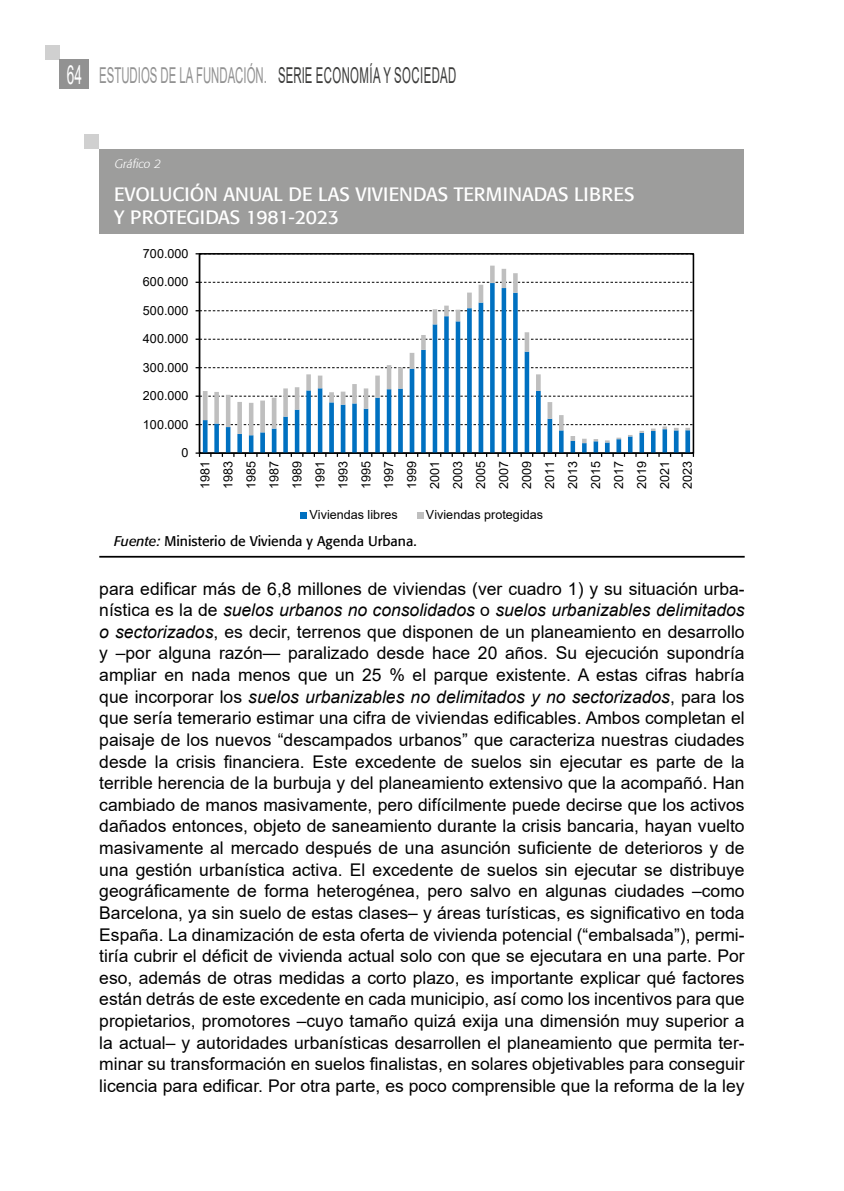
<style>
.page{position:relative;width:844px;height:1191px;background:#fff}
.page>*{position:absolute;margin:0;border:0;box-sizing:border-box;transform-origin:0 0}
.t1{font:21.88px "Arial";color:#929292;scale:.52 1}
.t2{font:19.25px/23.1px "Formata";color:#fff}
.t3{font:17.5px/21.7px "Arial";color:#000;text-align:justify}
.t4{font:14px "Formata";color:#000}
.t5{font:12.6px/22.9px "Arial";color:#000;text-align:justify}
.t6{font:italic 300 12.25px "Formata";color:#fff}
.s1{font-size:26.25px;color:#fff}
.s2{color:#3c3c3b}
.s3{font-style:italic}
</style>
<div class="page">
<div style="left:45px;top:45px;width:15px;height:15px;background:#d0d0d0"></div>
<div style="left:60px;top:60px;width:29px;height:29px;background:#929292"></div>
<hr style="left:99px;top:556px;width:645px;height:1px;background:#000">
<div style="left:84px;top:134px;width:15px;height:15px;background:#d0d0d0"></div>
<div style="left:99px;top:149px;width:644px;height:84px;background:#9d9d9c"></div>
<hr style="left:203px;top:420px;width:4px;height:33px;background:#0070c0">
<div style="left:214px;top:423px;width:5px;height:30px;background:#0070c0"></div>
<hr style="left:226px;top:427px;width:4px;height:26px;background:#0070c0">
<div style="left:237px;top:434px;width:5px;height:19px;background:#0070c0"></div>
<hr style="left:249px;top:435px;width:4px;height:18px;background:#0070c0">
<div style="left:260px;top:432px;width:5px;height:21px;background:#0070c0"></div>
<hr style="left:272px;top:428px;width:4px;height:25px;background:#0070c0">
<div style="left:283px;top:416px;width:5px;height:37px;background:#0070c0"></div>
<hr style="left:295px;top:410px;width:4px;height:43px;background:#0070c0">
<div style="left:306px;top:390px;width:5px;height:63px;background:#0070c0"></div>
<hr style="left:318px;top:388px;width:4px;height:65px;background:#0070c0">
<div style="left:329px;top:402px;width:5px;height:51px;background:#0070c0"></div>
<div style="left:340px;top:405px;width:5px;height:48px;background:#0070c0"></div>
<svg style="left:352px;top:403px;width:4px;height:49px"></svg>
<div style="left:363px;top:409px;width:5px;height:44px;background:#0070c0"></div>
<div style="left:375px;top:398px;width:5px;height:55px;background:#0070c0"></div>
<div style="left:386px;top:389px;width:5px;height:64px;background:#0070c0"></div>
<div style="left:398px;top:388px;width:5px;height:65px;background:#0070c0"></div>
<div style="left:409px;top:369px;width:5px;height:84px;background:#0070c0"></div>
<svg style="left:421px;top:350px;width:4px;height:102px"></svg>
<div style="left:432px;top:324px;width:5px;height:129px;background:#0070c0"></div>
<svg style="left:444px;top:316px;width:4px;height:136px"></svg>
<div style="left:455px;top:321px;width:5px;height:132px;background:#0070c0"></div>
<svg style="left:467px;top:308px;width:4px;height:144px"></svg>
<div style="left:478px;top:302px;width:5px;height:151px;background:#0070c0"></div>
<svg style="left:490px;top:283px;width:4px;height:169px"></svg>
<div style="left:501px;top:288px;width:5px;height:165px;background:#0070c0"></div>
<svg style="left:513px;top:293px;width:4px;height:159px"></svg>
<div style="left:524px;top:352px;width:5px;height:101px;background:#0070c0"></div>
<hr style="left:536px;top:391px;width:4px;height:62px;background:#0070c0">
<div style="left:547px;top:419px;width:5px;height:34px;background:#0070c0"></div>
<hr style="left:559px;top:430px;width:4px;height:23px;background:#0070c0">
<div style="left:570px;top:441px;width:5px;height:12px;background:#0070c0"></div>
<svg style="left:582px;top:443px;width:4px;height:9px"></svg>
<div style="left:593px;top:441px;width:5px;height:12px;background:#0070c0"></div>
<div style="left:604px;top:442px;width:5px;height:11px;background:#0070c0"></div>
<div style="left:616px;top:439px;width:5px;height:14px;background:#0070c0"></div>
<div style="left:627px;top:436px;width:5px;height:17px;background:#0070c0"></div>
<div style="left:639px;top:433px;width:5px;height:20px;background:#0070c0"></div>
<div style="left:650px;top:431px;width:5px;height:22px;background:#0070c0"></div>
<div style="left:662px;top:429px;width:5px;height:24px;background:#0070c0"></div>
<div style="left:673px;top:430px;width:5px;height:23px;background:#0070c0"></div>
<div style="left:685px;top:430px;width:5px;height:23px;background:#0070c0"></div>
<hr style="left:203px;top:391px;width:4px;height:29px;background:#bfbfbf">
<div style="left:214px;top:392px;width:5px;height:31px;background:#bfbfbf"></div>
<hr style="left:226px;top:395px;width:4px;height:32px;background:#bfbfbf">
<div style="left:237px;top:402px;width:5px;height:32px;background:#bfbfbf"></div>
<hr style="left:249px;top:403px;width:4px;height:32px;background:#bfbfbf">
<div style="left:260px;top:400px;width:5px;height:32px;background:#bfbfbf"></div>
<hr style="left:272px;top:398px;width:4px;height:30px;background:#bfbfbf">
<div style="left:283px;top:388px;width:5px;height:28px;background:#bfbfbf"></div>
<hr style="left:295px;top:387px;width:4px;height:23px;background:#bfbfbf">
<div style="left:306px;top:374px;width:5px;height:16px;background:#bfbfbf"></div>
<hr style="left:318px;top:375px;width:4px;height:13px;background:#bfbfbf">
<div style="left:329px;top:392px;width:5px;height:10px;background:#bfbfbf"></div>
<div style="left:340px;top:391px;width:5px;height:14px;background:#bfbfbf"></div>
<svg style="left:352px;top:384px;width:4px;height:19px"></svg>
<div style="left:363px;top:388px;width:5px;height:21px;background:#bfbfbf"></div>
<div style="left:375px;top:375px;width:5px;height:23px;background:#bfbfbf"></div>
<div style="left:386px;top:365px;width:5px;height:24px;background:#bfbfbf"></div>
<div style="left:398px;top:367px;width:5px;height:21px;background:#bfbfbf"></div>
<div style="left:409px;top:353px;width:5px;height:16px;background:#bfbfbf"></div>
<hr style="left:421px;top:335px;width:4px;height:15px;background:#bfbfbf">
<div style="left:432px;top:309px;width:5px;height:15px;background:#bfbfbf"></div>
<svg style="left:444px;top:306px;width:4px;height:10px"></svg>
<div style="left:455px;top:310px;width:5px;height:11px;background:#bfbfbf"></div>
<hr style="left:467px;top:292px;width:4px;height:16px;background:#bfbfbf">
<div style="left:478px;top:285px;width:5px;height:17px;background:#bfbfbf"></div>
<hr style="left:490px;top:266px;width:4px;height:17px;background:#bfbfbf">
<div style="left:501px;top:269px;width:5px;height:19px;background:#bfbfbf"></div>
<hr style="left:513px;top:273px;width:4px;height:20px;background:#bfbfbf">
<div style="left:524px;top:332px;width:5px;height:20px;background:#bfbfbf"></div>
<hr style="left:536px;top:374px;width:4px;height:17px;background:#bfbfbf">
<div style="left:547px;top:402px;width:5px;height:17px;background:#bfbfbf"></div>
<hr style="left:559px;top:415px;width:4px;height:15px;background:#bfbfbf">
<hr style="left:199px;top:254px;width:1px;height:199px;background:#000">
<svg style="left:195px;top:424px;width:498px;height:19px"></svg>
<svg style="left:195px;top:395px;width:498px;height:2px"></svg>
<svg style="left:195px;top:367px;width:498px;height:1px"></svg>
<svg style="left:195px;top:338px;width:498px;height:2px"></svg>
<svg style="left:195px;top:310px;width:498px;height:1px"></svg>
<svg style="left:195px;top:282px;width:498px;height:1px"></svg>
<svg style="left:195px;top:253px;width:498px;height:1px"></svg>
<hr style="left:199px;top:452px;width:494px;height:2px;background:#000">
<svg style="left:195px;top:452px;width:5px;height:5px"></svg>
<div style="left:300px;top:512px;width:7px;height:6px;background:#0070c0"></div>
<svg style="left:417px;top:512px;width:6px;height:6px"></svg>
<p class="t1" style="left:67px;top:60px;width:750px"><span class="s1">64</span> ESTUDIOS DE LA FUNDACIÓN. <span class="s2">SERIE ECONOMÍA Y SOCIEDAD</span></p>
<p class="t6" style="left:114px;top:156px;width:51px">Gráfico 2</p>
<p class="t2" style="left:114px;top:182px;width:521px">EVOLUCIÓN ANUAL DE LAS VIVIENDAS TERMINADAS LIBRES<br>Y PROTEGIDAS 1981-2023</p>
<p class="t5" style="left:143px;top:242px;width:47px">700.000</p>
<p class="t5" style="left:143px;top:270px;width:47px">600.000</p>
<p class="t5" style="left:143px;top:299px;width:47px">500.000</p>
<p class="t5" style="left:143px;top:327px;width:47px">400.000</p>
<p class="t5" style="left:143px;top:356px;width:47px">300.000</p>
<p class="t5" style="left:143px;top:384px;width:47px">200.000</p>
<p class="t5" style="left:143px;top:412px;width:47px">100.000</p>
<p class="t5" style="left:181px;top:441px;width:8px">0</p>
<p class="t5" style="left:193px;top:489px;width:30px;rotate:-90deg">1981<br>1983<br>1985<br>1987<br>1989<br>1991<br>1993<br>1995<br>1997<br>1999<br>2001<br>2003<br>2005<br>2007<br>2009<br>2011<br>2013<br>2015<br>2017<br>2019<br>2021<br>2023</p>
<p class="t5" style="left:309px;top:503px;width:90px">Viviendas libres</p>
<p class="t5" style="left:426px;top:503px;width:119px">Viviendas protegidas</p>
<p class="t4" style="left:114px;top:532px;width:304px"><span class="s3">Fuente:</span> Ministerio de Vivienda y Agenda Urbana.</p>
<p class="t3" style="left:99px;top:577px;width:646px">para edificar más de 6,8 millones de viviendas (ver cuadro 1) y su situación urba&shy;nística es la de <span class="s3">suelos urbanos no consolidados</span> o <span class="s3">suelos urbanizables delimitados o sectorizados</span>, es decir, terrenos que disponen de un planeamiento en desarrollo y –por alguna razón— paralizado desde hace 20 años. Su ejecución supondría ampliar en nada menos que un 25 % el parque existente. A estas cifras habría que incorporar los <span class="s3">suelos urbanizables no delimitados y no sectorizados</span>, para los que sería temerario estimar una cifra de viviendas edificables. Ambos completan el paisaje de los nuevos “descampados urbanos” que caracteriza nuestras ciudades desde la crisis financiera. Este excedente de suelos sin ejecutar es parte de la terrible herencia de la burbuja y del planeamiento extensivo que la acompañó. Han cambiado de manos masivamente, pero difícilmente puede decirse que los activos dañados entonces, objeto de saneamiento durante la crisis bancaria, hayan vuelto masivamente al mercado después de una asunción suficiente de deterioros y de una gestión urbanística activa. El excedente de suelos sin ejecutar se distribuye geográficamente de forma heterogénea, pero salvo en algunas ciudades –como Barcelona, ya sin suelo de estas clases– y áreas turísticas, es significativo en toda España. La dinamización de esta oferta de vivienda potencial (“embalsada”), permi&shy;tiría cubrir el déficit de vivienda actual solo con que se ejecutara en una parte. Por eso, además de otras medidas a corto plazo, es importante explicar qué factores están detrás de este excedente en cada municipio, así como los incentivos para que propietarios, promotores –cuyo tamaño quizá exija una dimensión muy superior a la actual– y autoridades urbanísticas desarrollen el planeamiento que permita ter&shy;minar su transformación en suelos finalistas, en solares objetivables para conseguir licencia para edificar. Por otra parte, es poco comprensible que la reforma de la ley</p>
</div>
